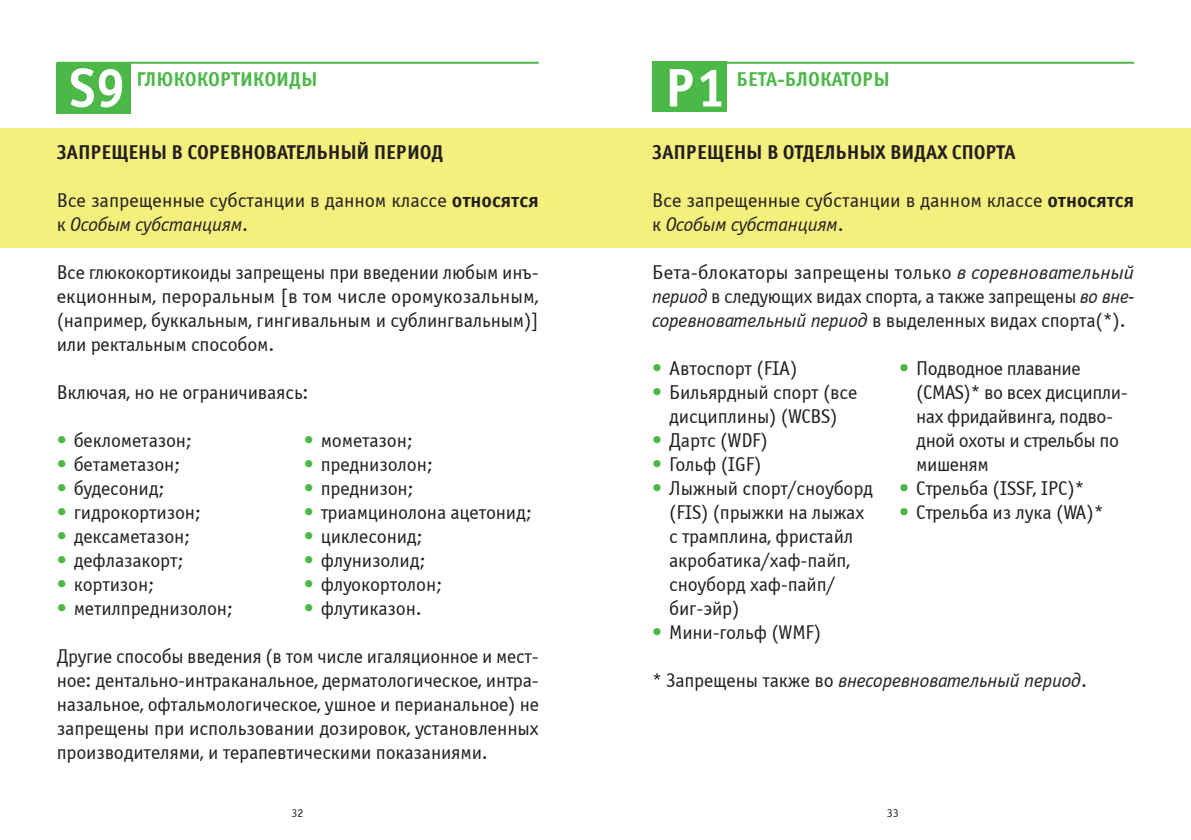
<style>
.page{position:relative;width:1191px;height:840px;background:#fff}
.page>*{position:absolute;margin:0;border:0;box-sizing:border-box;transform-origin:0 0}
.S0{font:700 54.6px "Officina Sans Win C";color:#fff}
.t1{font:20px/24px "Officina Sans Win C";letter-spacing:-.01em;color:#231f20}
.t2{font:700 20px "Officina Sans Win C";letter-spacing:-.01em;color:#231f20}
.t3{font:italic 20px "Officina Sans Win C";letter-spacing:-.01em;color:#231f20}
.S0-2{font:700 20px "Officina Sans Win C";color:#4cb848}
.t4{font:12px "Officina Sans Win C";color:#231f20}
.s1{font-weight:700}
.s2{font-style:italic}
.s3{color:#4cb848}
.s4{font-style:normal}
</style>
<div class="page">
<div style="left:0;top:128px;width:623px;height:120px;background:#f4f07d"></div>
<div style="left:57px;top:63px;width:74px;height:50px;background:#4cb848"></div>
<hr style="left:57px;top:62px;width:482px;height:2px;background:#4cb848">
<div style="left:568px;top:128px;width:623px;height:119px;background:#f4f07d"></div>
<div style="left:652px;top:62px;width:74px;height:50px;background:#4cb848"></div>
<hr style="left:652px;top:62px;width:482px;height:2px;background:#4cb848">
<p class="S0" style="left:69px;top:57px;width:58px">S9</p>
<p class="S0-2" style="left:136px;top:68px;width:183px">ГЛЮКОКОРТИКОИДЫ</p>
<p class="t2" style="left:57px;top:140px;width:388px">ЗАПРЕЩЕНЫ В СОРЕВНОВАТЕЛЬНЫЙ ПЕРИОД</p>
<p class="t1" style="left:57px;top:188px;width:483px">Все запрещенные субстанции в данном классе <span class="s1">относятся </span>к <span class="s2">Особым субстанциям</span>.</p>
<p class="t1" style="left:57px;top:260px;width:483px;text-align:justify">Все глюкокортикоиды запрещены при введении любым инъ&shy;екционным, пероральным [в том числе оромукозальным, (например, буккальным, гингивальным и сублингвальным)] или ректальным способом.</p>
<p class="t1" style="left:57px;top:380px;width:253px">Включая, но не ограничиваясь:</p>
<p class="t1" style="left:57px;top:428px;width:137px"><span class="s3">•</span> беклометазон;</p>
<p class="t1" style="left:57px;top:452px;width:125px"><span class="s3">•</span> бетаметазон;</p>
<p class="t1" style="left:57px;top:476px;width:109px"><span class="s3">•</span> будесонид;</p>
<p class="t1" style="left:57px;top:500px;width:146px"><span class="s3">•</span> гидрокортизон;</p>
<p class="t1" style="left:57px;top:524px;width:135px"><span class="s3">•</span> дексаметазон;</p>
<p class="t1" style="left:57px;top:548px;width:129px"><span class="s3">•</span> дефлазакорт;</p>
<p class="t1" style="left:57px;top:572px;width:99px"><span class="s3">•</span> кортизон;</p>
<p class="t1" style="left:57px;top:596px;width:178px"><span class="s3">•</span> метилпреднизолон;</p>
<p class="t1" style="left:304px;top:428px;width:111px"><span class="s3">•</span> мометазон;</p>
<p class="t1" style="left:304px;top:452px;width:131px"><span class="s3">•</span> преднизолон;</p>
<p class="t1" style="left:304px;top:476px;width:112px"><span class="s3">•</span> преднизон;</p>
<p class="t1" style="left:304px;top:500px;width:230px"><span class="s3">•</span> триамцинолона ацетонид;</p>
<p class="t1" style="left:304px;top:524px;width:121px"><span class="s3">•</span> циклесонид;</p>
<p class="t1" style="left:304px;top:548px;width:123px"><span class="s3">•</span> флунизолид;</p>
<p class="t1" style="left:304px;top:572px;width:140px"><span class="s3">•</span> флуокортолон;</p>
<p class="t1" style="left:304px;top:596px;width:119px"><span class="s3">•</span> флутиказон.</p>
<p class="t1" style="left:57px;top:644px;width:484px;text-align:justify">Другие способы введения (в том числе игаляционное и мест&shy;ное: дентально-интраканальное, дерматологическое, интра&shy;назальное, офтальмологическое, ушное и перианальное) не запрещены при использовании дозировок, установленных производителями, и терапевтическими показаниями.</p>
<p class="S0" style="left:665px;top:57px;width:63px">P1</p>
<p class="S0-2" style="left:736px;top:68px;width:155px">БЕТА-БЛОКАТОРЫ</p>
<p class="t2" style="left:652px;top:140px;width:365px">ЗАПРЕЩЕНЫ В ОТДЕЛЬНЫХ ВИДАХ СПОРТА</p>
<p class="t1" style="left:652px;top:188px;width:483px">Все запрещенные субстанции в данном классе <span class="s1">относятся </span>к <span class="s2">Особым субстанциям</span>.</p>
<p class="t1" style="left:652px;top:260px;width:483px;text-align:justify">Бета-блокаторы запрещены только <span class="s2">в соревновательный период</span> в следующих видах спорта, а также запрещены <span class="s2">во вне&shy;соревновательный период</span> в выделенных видах спорта(*).</p>
<p class="t1" style="left:652px;top:356px;width:147px"><span class="s3">•</span> Автоспорт (FIA)</p>
<p class="t1" style="left:652px;top:380px;width:207px;text-align:center"><span class="s3">•</span> Бильярдный спорт (все дисциплины) (WCBS)</p>
<p class="t1" style="left:652px;top:428px;width:117px"><span class="s3">•</span> Дартс (WDF)</p>
<p class="t1" style="left:652px;top:452px;width:111px"><span class="s3">•</span> Гольф (IGF)</p>
<p class="t1" style="left:669px;top:476px;width:205px;text-indent:-17px"><span class="s3">•</span> Лыжный спорт/сноуборд (FIS) (прыжки на лыжах с трамплина, фристайл акробатика/хаф-пайп, сноуборд хаф-пайп/ биг-эйр)</p>
<p class="t1" style="left:652px;top:620px;width:171px"><span class="s3">•</span> Мини-гольф (WMF)</p>
<p class="t1" style="left:916px;top:356px;width:213px;text-indent:-17px"><span class="s3">•</span> Подводное плавание (CMAS)* во всех дисципли&shy;нах фридайвинга, подво&shy;дной охоты и стрельбы по мишеням</p>
<p class="t1" style="left:899px;top:476px;width:187px"><span class="s3">•</span> Стрельба (ISSF, IPC)*</p>
<p class="t1" style="left:899px;top:500px;width:206px"><span class="s3">•</span> Стрельба из лука (WA)*</p>
<p class="t3" style="left:652px;top:669px;width:436px"><span class="s4">* Запрещены также во</span> внесоревновательный период<span class="s4">.</span></p>
<p class="t4" style="left:291px;top:805px;width:13px">32</p>
<p class="t4" style="left:887px;top:805px;width:13px">33</p>
</div>
